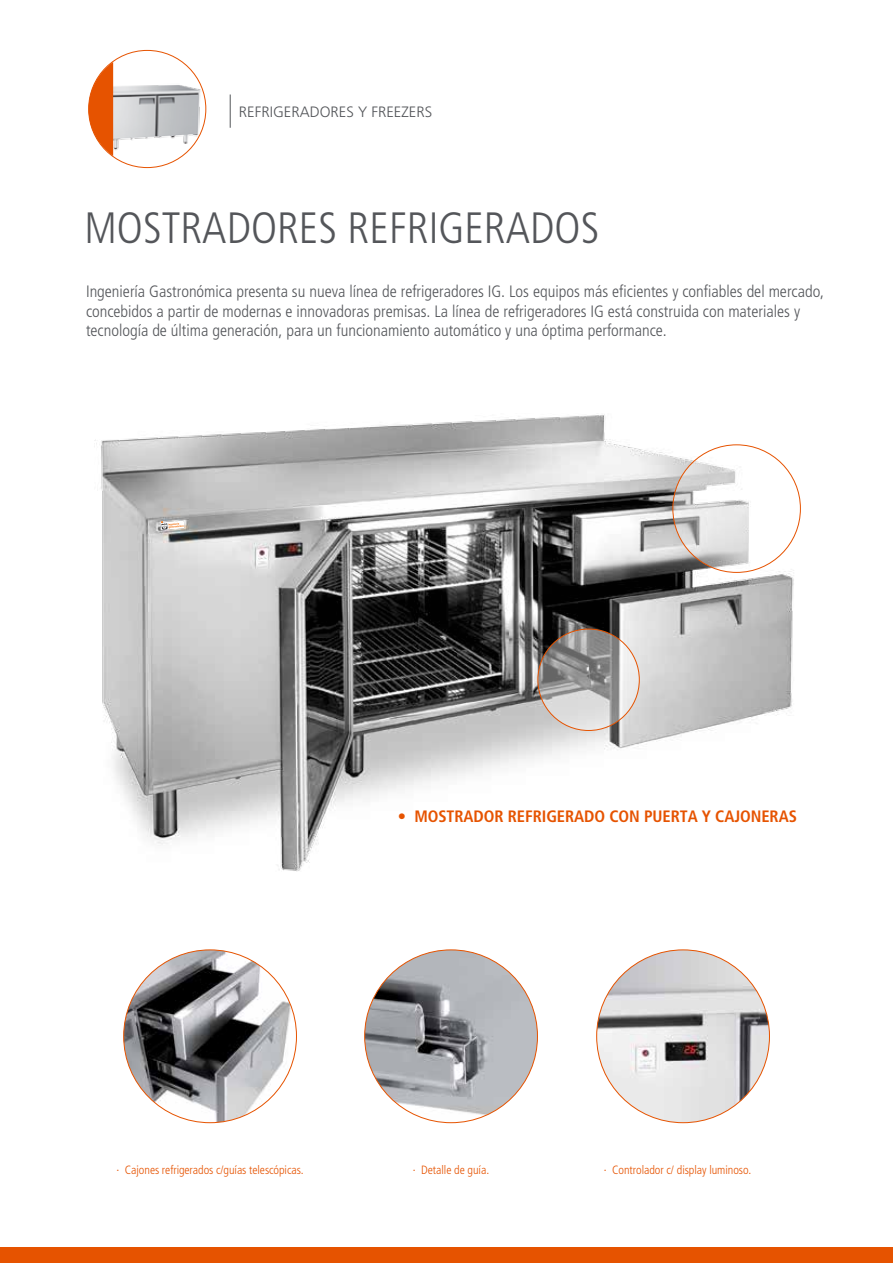
<style>
.page{position:relative;width:893px;height:1263px;background:#fff}
.page>*{position:absolute;margin:0;border:0;box-sizing:border-box;transform-origin:0 0}
.t1{font:300 condensed 43.8px "Frutiger";color:#54565a}
.t2{font:300 condensed 16.5px/19.5px "Frutiger";color:#54565a}
.t3{font:700 condensed 16.5px "Frutiger";letter-spacing:-.005em;color:#e65300}
.t4{font:300 15px "Frutiger";color:#54565a}
.t5{font:300 condensed 12px "Frutiger";letter-spacing:-.005em;color:#e65300}
</style>
<div class="page">
<div style="left:0;top:1248px;width:893px;height:15px;background:#e65300"></div>
<hr style="left:230px;top:95px;width:1px;height:33px;background:#54565a">
<img style="left:94px;top:414px;width:707px;height:458px">
<svg style="left:673px;top:445px;width:127px;height:127px"></svg>
<svg style="left:538px;top:629px;width:101px;height:101px"></svg>
<img style="left:124px;top:950px;width:172px;height:173px;border-radius:86px">
<img style="left:365px;top:950px;width:172px;height:172px;border-radius:85px">
<img style="left:597px;top:950px;width:172px;height:173px;border-radius:86px">
<img style="left:111px;top:60px;width:94px;height:97px">
<svg style="left:88px;top:62px;width:25px;height:94px"></svg>
<svg style="left:160px;top:520px;width:25px;height:10px"></svg>
<p class="t4" style="left:239px;top:104px;width:195px">REFRIGERADORES Y FREEZERS</p>
<h1 class="t1" style="left:85px;top:203px;width:516px">MOSTRADORES REFRIGERADOS</h1>
<p class="t2" style="left:86px;top:282px;width:740px">Ingeniería Gastronómica presenta su nueva línea de refrigeradores IG. Los equipos más eficientes y confiables del mercado, concebidos a partir de modernas e innovadoras premisas. La línea de refrigeradores IG está construida con materiales y tecnología de última generación, para un funcionamiento automático y una óptima performance.</p>
<p class="t3" style="left:398px;top:806px;width:401px">• MOSTRADOR REFRIGERADO CON PUERTA Y CAJONERAS</p>
<p class="t5" style="left:116px;top:1163px;width:189px">· Cajones refrigerados c/guías telescópicas.</p>
<p class="t5" style="left:413px;top:1163px;width:78px">· Detalle de guía.</p>
<p class="t5" style="left:604px;top:1163px;width:149px">· Controlador c/ display luminoso.</p>
</div>
